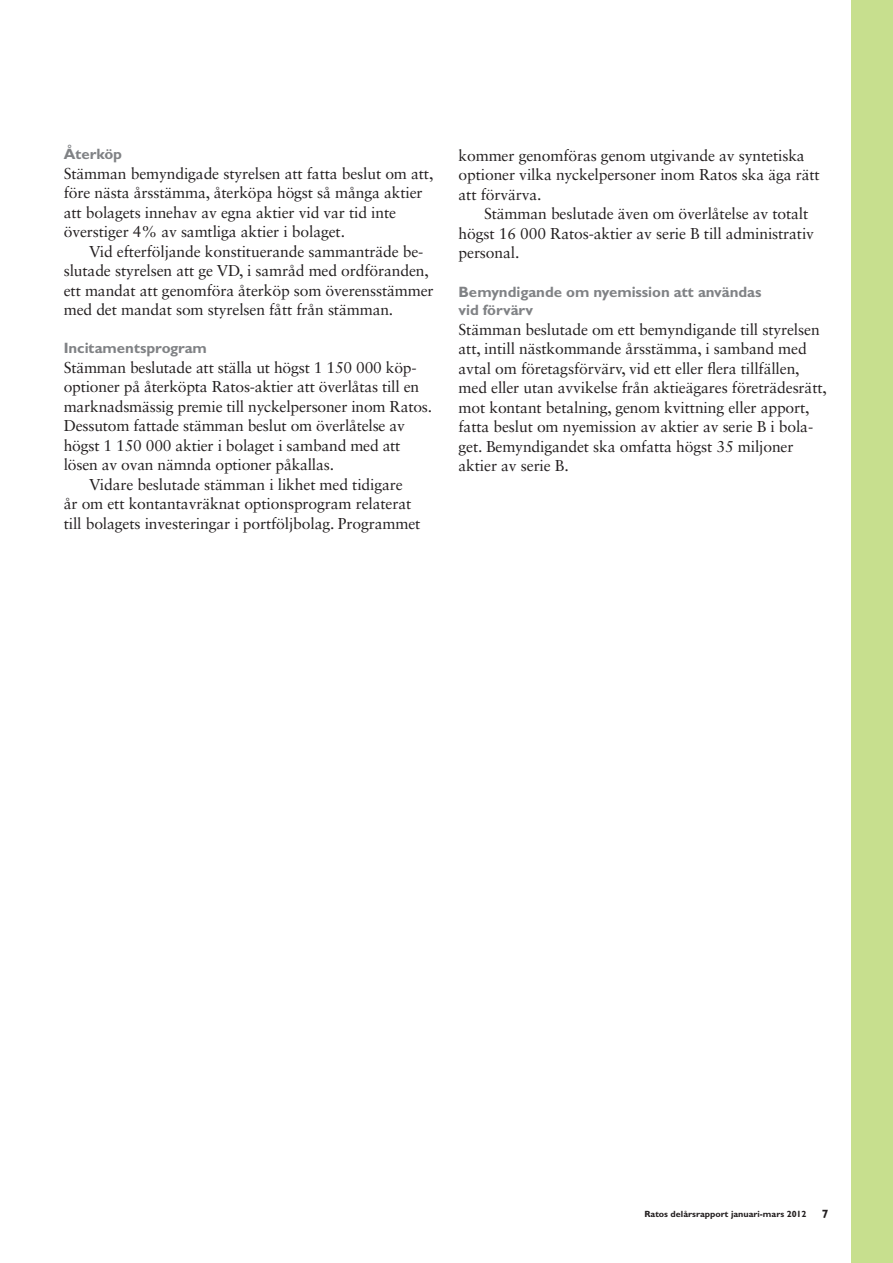
<style>
.page{position:relative;width:893px;height:1263px;background:#fff}
.page>*{position:absolute;margin:0;border:0;box-sizing:border-box;transform-origin:0 0}
.xBrödtext_1{font:15.75px/19.5px "Sabon LT Std";letter-spacing:-.01em;color:#231f20}
.xBrödtext_in{font:15.75px/19.5px "Sabon LT Std";letter-spacing:-.01em;color:#231f20}
.xunder_mellanrub{font:700 15px/18.8px "Gill Sans MT Std";letter-spacing:-.005em;color:#808285}
.t1{font:700 12px "Gill Sans MT Std";color:#231f20}
.t2{font:700 9px "Gill Sans MT Std";color:#231f20}
</style>
<div class="page">
<div style="left:851px;top:0;width:42px;height:1263px;background:#c7df8e"></div>
<p class="xunder_mellanrub" style="left:64px;top:144px;width:60px">Återköp</p>
<p class="xBrödtext_1" style="left:64px;top:163px;width:371px">Stämman bemyndigade styrelsen att fatta beslut om att, före nästa årsstämma, återköpa högst så många aktier att bolagets innehav av egna aktier vid var tid inte överstiger 4% av samtliga aktier i bolaget.</p>
<p class="xBrödtext_in" style="left:64px;top:241px;width:371px;text-indent:26px">Vid efterföljande konstituerande sammanträde be&shy;slutade styrelsen att ge VD, i samråd med ordföranden, ett mandat att genomföra återköp som överensstämmer med det mandat som styrelsen fått från stämman.</p>
<p class="xunder_mellanrub" style="left:64px;top:339px;width:145px">Incitamentsprogram</p>
<p class="xBrödtext_1" style="left:64px;top:357px;width:370px">Stämman beslutade att ställa ut högst 1 150 000 köp&shy;optioner på återköpta Ratos-aktier att överlåtas till en marknadsmässig premie till nyckelpersoner inom Ratos.<br>Dessutom fattade stämman beslut om överlåtelse av högst 1 150 000 aktier i bolaget i samband med att lösen av ovan nämnda optioner påkallas.</p>
<p class="xBrödtext_in" style="left:64px;top:474px;width:358px;text-align:center">Vidare beslutade stämman i likhet med tidigare<br>år om ett kontantavräknat optionsprogram relaterat till bolagets investeringar i portföljbolag. Programmet</p>
<p class="xBrödtext_in" style="left:459px;top:145px;width:363px">kommer genomföras genom utgivande av syntetiska optioner vilka nyckelpersoner inom Ratos ska äga rätt att förvärva.</p>
<p class="xBrödtext_in" style="left:459px;top:204px;width:357px;text-indent:26px">Stämman beslutade även om överlåtelse av totalt högst 16 000 Ratos-aktier av serie B till administrativ personal.</p>
<p class="xunder_mellanrub" style="left:459px;top:282px;width:304px">Bemyndigande om nyemission att användas vid förvärv</p>
<p class="xBrödtext_1" style="left:459px;top:319px;width:370px">Stämman beslutade om ett bemyndigande till styrelsen att, intill nästkommande årsstämma, i samband med avtal om företagsförvärv, vid ett eller flera tillfällen, med eller utan avvikelse från aktieägares företrädesrätt, mot kontant betalning, genom kvittning eller apport, fatta beslut om nyemission av aktier av serie B i bola&shy;get. Bemyndigandet ska omfatta högst 35 miljoner aktier av serie B.</p>
<p class="t2" style="left:644px;top:1209px;width:164px">Ratos delårsrapport januari-mars 2012</p>
<p class="t1" style="left:822px;top:1206px;width:8px">7</p>
</div>
